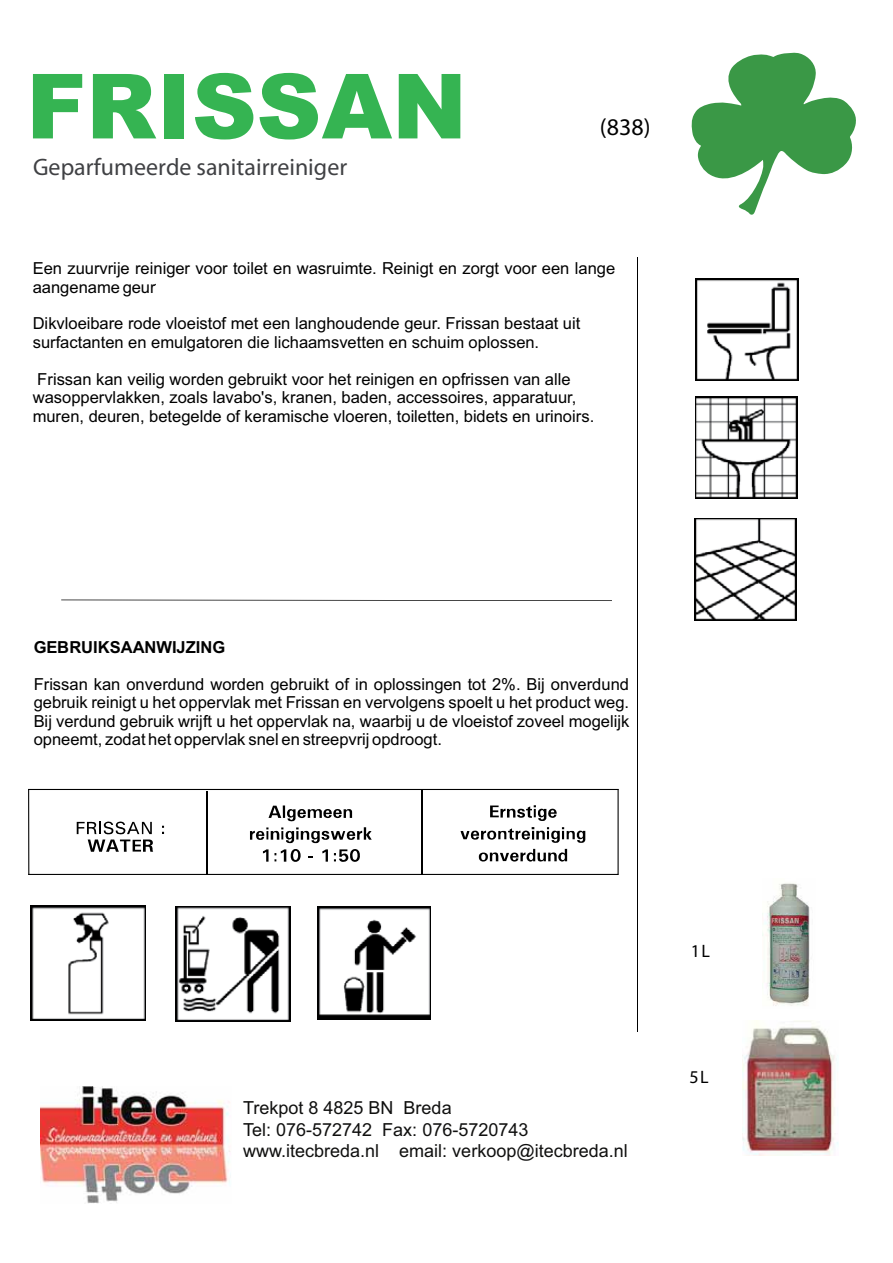
<style>
.page{position:relative;width:893px;height:1263px;background:#fff}
.page>*{position:absolute;margin:0;border:0;box-sizing:border-box;transform-origin:0 0}
.t1{font:900 90px "Arial";color:#35b452}
.t2{font:700 24px "Univers";color:#404144}
.t3{font:700 24px "Univers";color:#000}
.t4{font:18px/21.6px "Arial";color:#10100f}
.t5{font:500 18px "Univers";color:#000}
.t6{font:16.5px/18.5px "Arial";color:#000}
.t7{font:700 16.5px "Arial";color:#000}
</style>
<div class="page">
<svg style="left:691px;top:52px;width:165px;height:163px"></svg>
<hr style="left:636px;top:258px;width:1px;height:774px;background:#000">
<img style="left:31px;top:905px;width:115px;height:115px">
<img style="left:694px;top:518px;width:102px;height:102px">
<img style="left:696px;top:278px;width:102px;height:102px">
<img style="left:695px;top:397px;width:102px;height:102px">
<img style="left:175px;top:906px;width:115px;height:115px">
<img style="left:317px;top:907px;width:113px;height:113px">
<svg style="left:61px;top:600px;width:551px;height:1px"></svg>
<img style="left:742px;top:1021px;width:96px;height:135px">
<img style="left:762px;top:883px;width:48px;height:123px">
<svg style="left:28px;top:789px;width:590px;height:86px"></svg>
<hr style="left:206px;top:791px;width:1px;height:83px;background:#000">
<hr style="left:421px;top:789px;width:1px;height:86px;background:#000">
<svg style="left:268px;top:806px;width:84px;height:15px"></svg>
<svg style="left:250px;top:827px;width:122px;height:37px"></svg>
<svg style="left:162px;top:825px;width:2px;height:9px"></svg>
<svg style="left:77px;top:821px;width:76px;height:31px"></svg>
<svg style="left:490px;top:805px;width:67px;height:16px"></svg>
<svg style="left:460px;top:827px;width:125px;height:16px"></svg>
<svg style="left:478px;top:849px;width:89px;height:15px"></svg>
<img style="left:40px;top:1086px;width:190px;height:118px">
<h1 class="t1" style="left:26px;top:55px;width:442px">FRISSAN</h1>
<h2 class="t2" style="left:33px;top:158px;width:316px">Geparfumeerde sanitairreiniger</h2>
<h2 class="t3" style="left:600px;top:118px;width:52px">(838)</h2>
<p class="t6" style="left:33px;top:261px;width:584px">Een zuurvrije reiniger voor toilet en wasruimte. Reinigt en zorgt voor een lange aangename geur</p>
<p class="t6" style="left:33px;top:316px;width:549px">Dikvloeibare rode vloeistof met een langhoudende geur. Frissan bestaat uit surfactanten en emulgatoren die lichaamsvetten en schuim oplossen.</p>
<p class="t6" style="left:33px;top:371px;width:563px">Frissan kan veilig worden gebruikt voor het reinigen en opfrissen van alle wasoppervlakken, zoals lavabo's, kranen, baden, accessoires, apparatuur, muren, deuren, betegelde of keramische vloeren, toiletten, bidets en urinoirs.</p>
<p class="t7" style="left:34px;top:638px;width:193px">GEBRUIKSAANWIJZING</p>
<p class="t6" style="left:34px;top:677px;width:597px;text-align:justify">Frissan kan onverdund worden gebruikt of in oplossingen tot 2%. Bij onverdund gebruik reinigt u het oppervlak met Frissan en vervolgens spoelt u het product weg.<br>Bij verdund gebruik wrijft u het oppervlak na, waarbij u de vloeistof zoveel mogelijk opneemt, zodat het oppervlak snel en streepvrij opdroogt.</p>
<p class="t4" style="left:243px;top:1099px;width:386px">Trekpot 8 4825 BN Breda<br>Tel: 076-572742 Fax: 076-5720743 www.itecbreda.nl email: verkoop@itecbreda.nl</p>
<p class="t5" style="left:690px;top:940px;width:21px">1 L</p>
<p class="t5" style="left:689px;top:1066px;width:21px">5 L</p>
</div>
